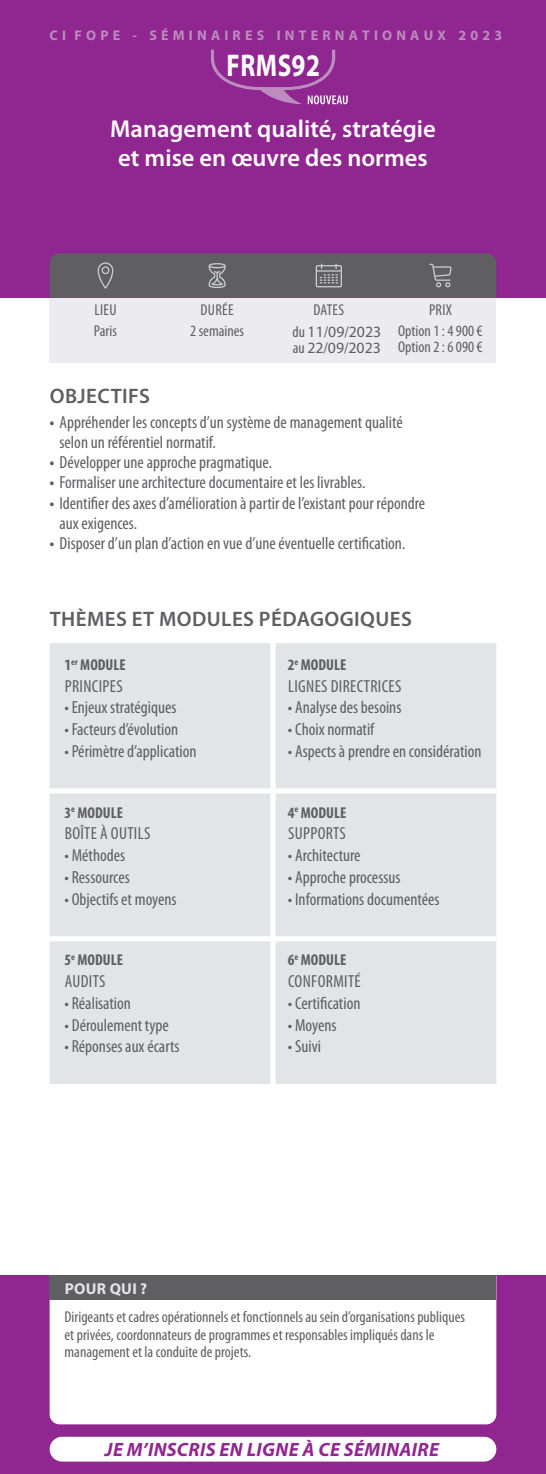
<style>
.page{position:relative;width:546px;height:1474px;background:#fff}
.page>*{position:absolute;margin:0;border:0;box-sizing:border-box;transform-origin:0 0}
.t1{font:700 31.5px "Myriad Pro";letter-spacing:.02em;color:#fff;scale:.8 1}
.t2{font:600 24.5px/28px "Myriad Pro";color:#fff;text-align:center}
.t3{font:600 21px "Myriad Pro";letter-spacing:.02em;color:#5f5f62}
.t4{font:italic 700 19.25px "Myriad Pro";letter-spacing:.02em;color:#90268f}
.t5{font:condensed 17.5px/20.1px "Myriad Pro";color:#5f5f62}
.t6{font:condensed 17.5px "Myriad Pro";letter-spacing:.02em;color:#5f5f62}
.t7{font:condensed 15.75px/21.7px "Myriad Pro";color:#5f5f62}
.t8{font:700 condensed 15.75px "Myriad Pro";color:#5f5f62}
.t9{font:15.75px "Myriad Pro";color:#5f5f62}
.t10{font:700 15.75px "Myriad Pro";letter-spacing:.02em;color:#e3e4e6}
.t11{font:700 14px "Myriad Pro";letter-spacing:.3em;color:#bc8cbf}
.s1{font-stretch:normal}
.s2{font-stretch:condensed}
.s3{font-weight:700}
</style>
<div class="page">
<div style="left:0;top:1275px;width:546px;height:198px;background:#90268f"></div>
<div style="left:50px;top:298px;width:446px;height:64px;background:#ececee"></div>
<div style="left:50px;top:1300px;width:446px;height:124px;background:#fff"></div>
<div style="left:0;top:0;width:546px;height:298px;background:#90268f"></div>
<svg style="left:50px;top:253px;width:446px;height:45px;background:#636165"></svg>
<div style="left:50px;top:1275px;width:446px;height:25px;background:#5f5f62"></div>
<div style="left:50px;top:643px;width:446px;height:440px;background:#e3e4e6"></div>
<div style="left:270px;top:643px;width:5px;height:145px;background:#fff"></div>
<div style="left:50px;top:788px;width:223px;height:5px;background:#fff"></div>
<div style="left:273px;top:788px;width:223px;height:5px;background:#fff"></div>
<div style="left:270px;top:793px;width:5px;height:143px;background:#fff"></div>
<div style="left:50px;top:936px;width:223px;height:5px;background:#fff"></div>
<div style="left:273px;top:936px;width:223px;height:5px;background:#fff"></div>
<div style="left:270px;top:941px;width:5px;height:142px;background:#fff"></div>
<svg style="left:211px;top:50px;width:136px;height:54px"></svg>
<div style="left:50px;top:1436px;width:446px;height:25px;background:#fff;border-radius:12px"></div>
<p class="t11" style="left:50px;top:26px;width:454px">CI FOPE - SÉMINAIRES INTERNATIONAUX 2023</p>
<h1 class="t1" style="left:227px;top:45px;width:118px">FRMS92</h1>
<h2 class="t2" style="left:110px;top:116px;width:327px">Management qualité, stratégie et mise en œuvre des normes</h2>
<p class="t7" style="left:190px;top:299px;width:55px;text-align:center">DURÉE<br>2 semaines</p>
<p class="t7" style="left:94px;top:299px;width:24px">LIEU<br>Paris</p>
<p class="t7" style="left:292px;top:298px;width:90px;line-height:22.4px;text-indent:21px">DATES<br>du <span class="s1">11</span>/<span class="s1">09</span>/<span class="s1">2023</span></p>
<p class="t9" style="left:293px;top:338px;width:89px"><span class="s2">au</span> 22<span class="s2">/</span>09<span class="s2">/</span>2023</p>
<p class="t7" style="left:398px;top:299px;width:86px;text-align:center">PRIX<br>Option 1 : 4 900 €</p>
<p class="t7" style="left:398px;top:336px;width:86px">Option 2 : 6 090 €</p>
<p class="t3" style="left:50px;top:384px;width:102px">OBJECTIFS</p>
<p class="t5" style="left:60px;top:412px;width:344px;text-indent:-10px"><span class="s3">•</span> Appréhender les concepts d’un système de management qualité selon un référentiel normatif.</p>
<p class="t5" style="left:50px;top:453px;width:224px"><span class="s3">•</span> Développer une approche pragmatique.</p>
<p class="t5" style="left:50px;top:473px;width:317px"><span class="s3">•</span> Formaliser une architecture documentaire et les livrables.</p>
<p class="t5" style="left:60px;top:493px;width:367px;text-indent:-10px"><span class="s3">•</span> Identifier des axes d’amélioration à partir de l’existant pour répondre aux exigences.</p>
<p class="t5" style="left:50px;top:533px;width:357px"><span class="s3">•</span> Disposer d’un plan d’action en vue d’une éventuelle certification.</p>
<p class="t3" style="left:50px;top:607px;width:363px">THÈMES ET MODULES PÉDAGOGIQUES</p>
<p class="t8" style="left:64px;top:654px;width:63px">1<sup>er</sup> MODULE</p>
<p class="t6" style="left:65px;top:676px;width:60px">PRINCIPES</p>
<p class="t5" style="left:64px;top:697px;width:113px">• Enjeux stratégiques</p>
<p class="t5" style="left:64px;top:719px;width:115px">• Facteurs d’évolution</p>
<p class="t5" style="left:64px;top:741px;width:133px">• Périmètre d’application</p>
<p class="t8" style="left:288px;top:654px;width:60px">2<sup>e</sup> MODULE</p>
<p class="t6" style="left:288px;top:676px;width:115px">LIGNES DIRECTRICES</p>
<p class="t5" style="left:288px;top:697px;width:115px">• Analyse des besoins</p>
<p class="t5" style="left:288px;top:719px;width:88px">• Choix normatif</p>
<p class="t5" style="left:288px;top:741px;width:195px">• Aspects à prendre en considération</p>
<p class="t8" style="left:64px;top:802px;width:60px">3<sup>e</sup> MODULE</p>
<p class="t6" style="left:65px;top:824px;width:87px">BOÎTE À OUTILS</p>
<p class="t5" style="left:64px;top:845px;width:62px">• Méthodes</p>
<p class="t5" style="left:64px;top:867px;width:67px">• Ressources</p>
<p class="t5" style="left:64px;top:889px;width:114px">• Objectifs et moyens</p>
<p class="t8" style="left:64px;top:950px;width:60px">5<sup>e</sup> MODULE</p>
<p class="t5" style="left:65px;top:971px;width:42px">AUDITS</p>
<p class="t5" style="left:64px;top:993px;width:68px">• Réalisation</p>
<p class="t5" style="left:64px;top:1015px;width:106px">• Déroulement type</p>
<p class="t5" style="left:64px;top:1036px;width:117px">• Réponses aux écarts</p>
<p class="t8" style="left:288px;top:802px;width:60px">4<sup>e</sup> MODULE</p>
<p class="t6" style="left:288px;top:824px;width:59px">SUPPORTS</p>
<p class="t5" style="left:288px;top:845px;width:74px">• Architecture</p>
<p class="t5" style="left:288px;top:867px;width:114px">• Approche processus</p>
<p class="t5" style="left:288px;top:889px;width:153px">• Informations documentées</p>
<p class="t8" style="left:288px;top:950px;width:60px">6<sup>e</sup> MODULE</p>
<p class="t6" style="left:288px;top:972px;width:74px">CONFORMITÉ</p>
<p class="t5" style="left:288px;top:993px;width:74px">• Certification</p>
<p class="t5" style="left:288px;top:1015px;width:50px">• Moyens</p>
<p class="t5" style="left:288px;top:1036px;width:35px">• Suivi</p>
<p class="t10" style="left:65px;top:1278px;width:84px">POUR QUI ?</p>
<p class="t7" style="left:64px;top:1308px;width:402px;line-height:17.5px">Dirigeants et cadres opérationnels et fonctionnels au sein d’organisations publiques et privées, coordonnateurs de programmes et responsables impliqués dans le management et la conduite de projets.</p>
<p class="t4" style="left:105px;top:1437px;width:335px">JE M’INSCRIS EN LIGNE À CE SÉMINAIRE</p>
</div>
